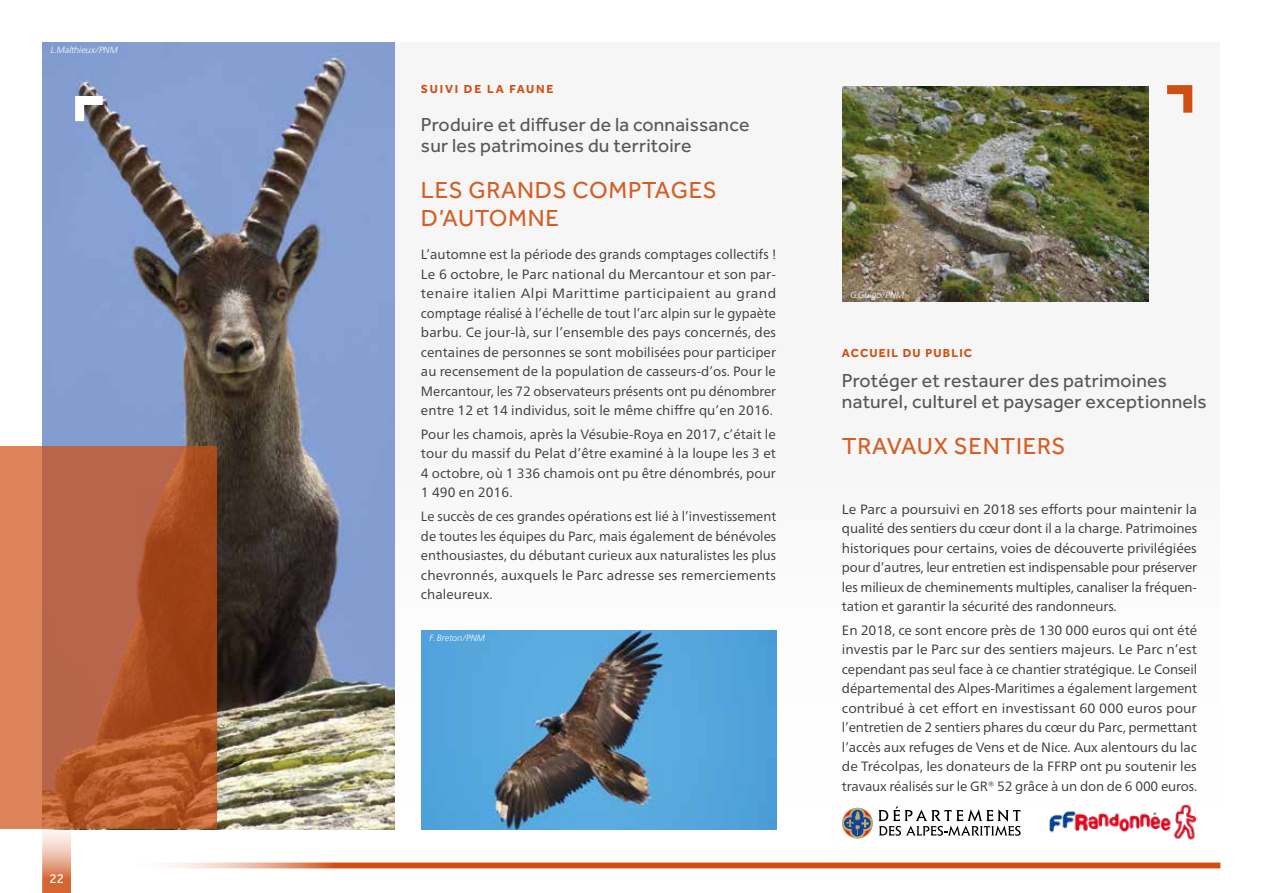
<style>
.page{position:relative;width:1263px;height:893px;background:#fff}
.page>*{position:absolute;margin:0;border:0;box-sizing:border-box;transform-origin:0 0}
.t1{font:24px/28.5px "Effra";letter-spacing:.03em;color:#d45f26}
.t2{font:19.5px/21px "Effra";letter-spacing:.01em;color:#575756}
.t3{font:13.5px/19.5px "Frutiger Neue LTW1 G";color:#3c3c3b;text-align:justify}
.t4{font:13.5px "Effra";color:#fff}
.t5{font:700 12px "Effra";letter-spacing:.1em;color:#cf4e12}
.t6{font:700 12px "Effra";letter-spacing:.15em;color:#cf4e12}
.t7{font:italic 300 9px "Frutiger Neue LTW1 G";letter-spacing:-.02em;color:#fff}
</style>
<div class="page">
<svg style="left:167px;top:862px;width:1053px;height:6px;background:#d76d3b"></svg>
<svg style="left:43px;top:829px;width:28px;height:64px;background:#e6a98c"></svg>
<div style="left:43px;top:43px;width:1177px;height:786px;background:#f6f6f6"></div>
<img style="left:43px;top:43px;width:352px;height:786px">
<img style="left:842px;top:87px;width:307px;height:214px">
<svg style="left:71px;top:91px;width:41px;height:39px"></svg>
<svg style="left:0;top:446px;width:217px;height:383px;background:#b9613b"></svg>
<img style="left:421px;top:630px;width:355px;height:199px">
<svg style="left:1167px;top:85px;width:26px;height:28px"></svg>
<svg style="left:842px;top:806px;width:178px;height:33px"></svg>
<img style="left:1049px;top:804px;width:148px;height:36px">
<p class="t7" style="left:51px;top:45px;width:69px">L.Malthieux/PNM</p>
<p class="t4" style="left:49px;top:871px;width:16px">22</p>
<p class="t6" style="left:421px;top:82px;width:134px">SUIVI DE LA FAUNE</p>
<h2 class="t2" style="left:421px;top:114px;width:330px">Produire et diffuser de la connaissance sur les patrimoines du territoire</h2>
<h1 class="t1" style="left:421px;top:175px;width:297px">LES GRANDS COMPTAGES<br>D’AUTOMNE</h1>
<p class="t3" style="left:421px;top:244px;width:357px">L’automne est la période des grands comptages collectifs !<br>Le 6 octobre, le Parc national du Mercantour et son par&shy;tenaire italien Alpi Marittime participaient au grand comptage réalisé à l’échelle de tout l’arc alpin sur le gypaète barbu. Ce jour-là, sur l’ensemble des pays concernés, des centaines de personnes se sont mobilisées pour participer au recensement de la population de casseurs-d’os. Pour le Mercantour, les 72 observateurs présents ont pu dénombrer entre 12 et 14 individus, soit le même chiffre qu’en 2016.</p>
<p class="t3" style="left:421px;top:424px;width:356px">Pour les chamois, après la Vésubie-Roya en 2017, c’était le tour du massif du Pelat d’être examiné à la loupe les 3 et 4 octobre, où 1 336 chamois ont pu être dénombrés, pour 1 490 en 2016.</p>
<p class="t3" style="left:421px;top:506px;width:357px">Le succès de ces grandes opérations est lié à l’investissement de toutes les équipes du Parc, mais également de bénévoles enthousiastes, du débutant curieux aux naturalistes les plus chevronnés, auxquels le Parc adresse ses remerciements chaleureux.</p>
<p class="t7" style="left:429px;top:633px;width:57px">F. Breton/PNM</p>
<p class="t7" style="left:850px;top:289px;width:56px">G.Guigo/PNM</p>
<p class="t5" style="left:842px;top:346px;width:132px">ACCUEIL DU PUBLIC</p>
<h2 class="t2" style="left:842px;top:370px;width:366px">Protéger et restaurer des patrimoines naturel, culturel et paysager exceptionnels</h2>
<h1 class="t1" style="left:842px;top:431px;width:225px">TRAVAUX SENTIERS</h1>
<p class="t3" style="left:842px;top:499px;width:357px">Le Parc a poursuivi en 2018 ses efforts pour maintenir la qualité des sentiers du cœur dont il a la charge. Patrimoines historiques pour certains, voies de découverte privilégiées pour d’autres, leur entretien est indispensable pour préserver les milieux de cheminements multiples, canaliser la fréquen&shy;tation et garantir la sécurité des randonneurs.</p>
<p class="t3" style="left:842px;top:620px;width:357px">En 2018, ce sont encore près de 130 000 euros qui ont été investis par le Parc sur des sentiers majeurs. Le Parc n’est cependant pas seul face à ce chantier stratégique. Le Conseil départemental des Alpes-Maritimes a également largement contribué à cet effort en investissant 60 000 euros pour l’entretien de 2 sentiers phares du cœur du Parc, permettant l’accès aux refuges de Vens et de Nice. Aux alentours du lac de Trécolpas, les donateurs de la FFRP ont pu soutenir les travaux réalisés sur le GR® 52 grâce à un don de 6 000 euros.</p>
</div>
